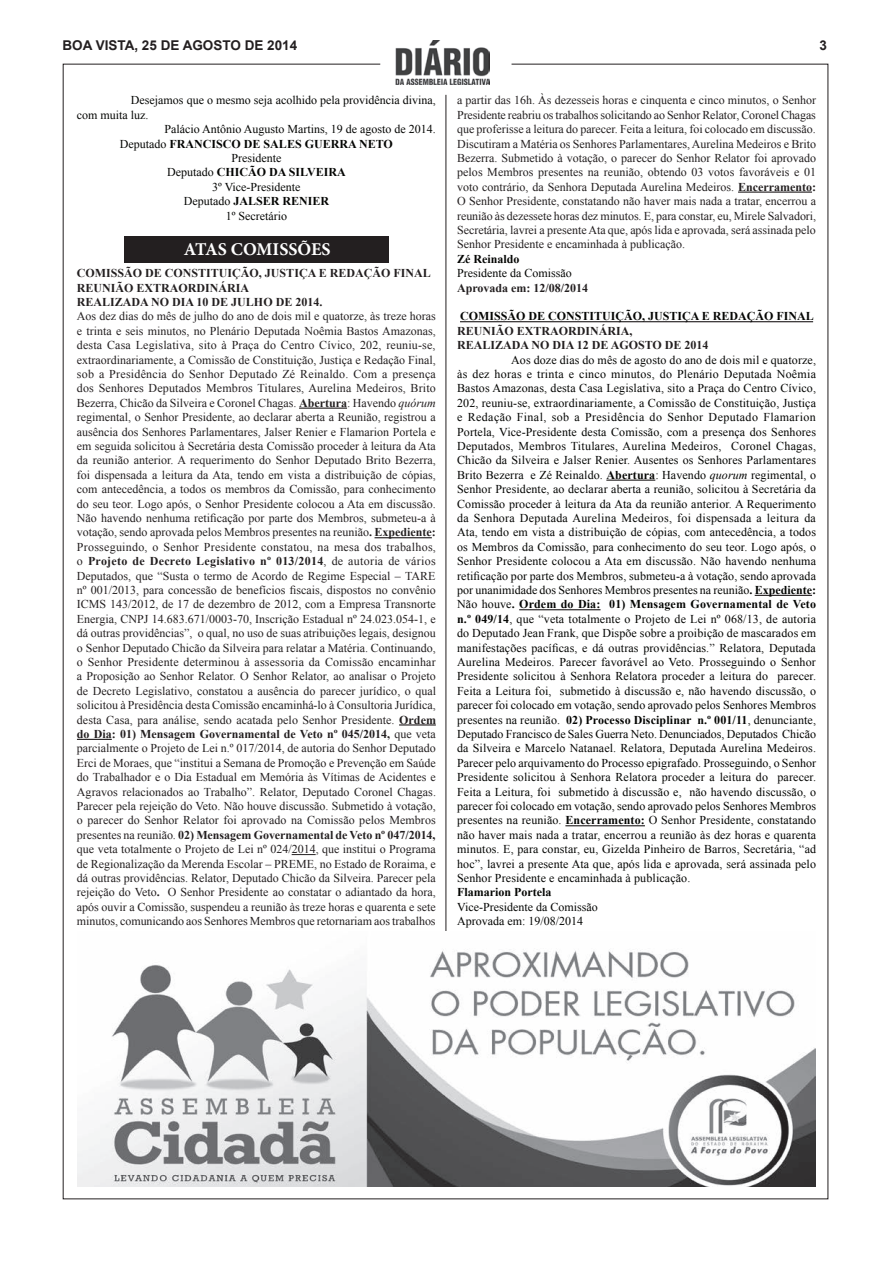
<style>
.page{position:relative;width:893px;height:1263px;background:#fff}
.page>*{position:absolute;margin:0;border:0;box-sizing:border-box;transform-origin:0 0}
.t1{font:700 18px "Minion Pro";color:#fff}
.t2{font:700 13.5px "Arial";color:#231f20}
.t3{font:12px/14.4px "Times New Roman";letter-spacing:-.005em;color:#231f20;text-align:justify}
.t4{font:12px/14.4px "Times New Roman";color:#040503;text-align:justify}
.t5{font:700 12px/14.4px "Times New Roman";color:#231f20}
.t6{font:700 12px "Times New Roman";color:#040503}
.s1{font-weight:400}
.s2{font-weight:700}
.s3{font-style:italic}
</style>
<div class="page">
<div style="left:380px;top:35px;width:131px;height:51px;background:#fff;border:1px solid #fff"></div>
<img style="left:396px;top:41px;width:94px;height:43px">
<hr style="left:446px;top:95px;width:1px;height:1091px;background:#231f20">
<hr style="left:299px;top:408px;width:48px;height:1px;background:#231f20">
<hr style="left:374px;top:537px;width:58px;height:1px;background:#231f20">
<hr style="left:399px;top:724px;width:37px;height:1px;background:#231f20">
<hr style="left:77px;top:739px;width:35px;height:1px;background:#231f20">
<svg style="left:292px;top:854px;width:24px;height:1px"></svg>
<div style="left:124px;top:236px;width:264px;height:27px;background:#231f20"></div>
<hr style="left:738px;top:192px;width:74px;height:1px;background:#231f20">
<hr style="left:460px;top:321px;width:353px;height:1px;background:#231f20">
<hr style="left:606px;top:480px;width:49px;height:1px;background:#231f20">
<hr style="left:755px;top:595px;width:57px;height:1px;background:#231f20">
<hr style="left:519px;top:609px;width:81px;height:1px;background:#231f20">
<hr style="left:565px;top:825px;width:80px;height:1px;background:#231f20">
<img style="left:78px;top:931px;width:737px;height:255px">
<p class="t2" style="left:62px;top:36px;width:236px">BOA VISTA, 25 DE AGOSTO DE 2014</p>
<p class="t2" style="left:819px;top:36px;width:9px">3</p>
<p class="t4" style="left:131px;top:93px;width:306px">Desejamos que o mesmo seja acolhido pela providência divina,</p>
<p class="t4" style="left:77px;top:107px;width:73px">com muita luz.</p>
<p class="t4" style="left:165px;top:122px;width:273px">Palácio Antônio Augusto Martins, 19 de agosto de 2014.</p>
<p class="t6" style="left:120px;top:135px;width:274px"><span class="s1">Deputado</span> FRANCISCO DE SALES GUERRA NETO</p>
<p class="t4" style="left:231px;top:151px;width:51px">Presidente</p>
<p class="t6" style="left:167px;top:164px;width:180px"><span class="s1">Deputado</span> CHICÃO DA SILVEIRA</p>
<p class="t4" style="left:212px;top:179px;width:90px">3º Vice-Presidente</p>
<p class="t6" style="left:184px;top:193px;width:147px"><span class="s1">Deputado</span> JALSER RENIER</p>
<p class="t4" style="left:226px;top:208px;width:63px">1º Secretário</p>
<h1 class="t1" style="left:184px;top:236px;width:148px">ATAS COMISSÕES</h1>
<p class="t5" style="left:77px;top:266px;width:355px">COMISSÃO DE CONSTITUIÇÃO, JUSTIÇA E REDAÇÃO FINAL<br>REUNIÃO EXTRAORDINÁRIA<br>REALIZADA NO DIA 10 DE JULHO DE 2014.</p>
<p class="t3" style="left:77px;top:309px;width:361px">Aos dez dias do mês de julho do ano de dois mil e quatorze, às treze horas e trinta e seis minutos, no Plenário Deputada Noêmia Bastos Amazonas, desta Casa Legislativa, sito à Praça do Centro Cívico, 202, reuniu-se, extraordinariamente, a Comissão de Constituição, Justiça e Redação Final, sob a Presidência do Senhor Deputado Zé Reinaldo. Com a presença dos Senhores Deputados Membros Titulares, Aurelina Medeiros, Brito Bezerra, Chicão da Silveira e Coronel Chagas. <span class="s2">Abertura</span>: Havendo <span class="s3">quórum </span>regimental, o Senhor Presidente, ao declarar aberta a Reunião, registrou a ausência dos Senhores Parlamentares, Jalser Renier e Flamarion Portela e em seguida solicitou à Secretária desta Comissão proceder à leitura da Ata da reunião anterior. A requerimento do Senhor Deputado Brito Bezerra, foi dispensada a leitura da Ata, tendo em vista a distribuição de cópias, com antecedência, a todos os membros da Comissão, para conhecimento do seu teor. Logo após, o Senhor Presidente colocou a Ata em discussão.<br>Não havendo nenhuma retificação por parte dos Membros, submeteu-a à votação, sendo aprovada pelos Membros presentes na reunião<span class="s2">. Expediente:<br></span>Prosseguindo, o Senhor Presidente constatou, na mesa dos trabalhos, o <span class="s2">Projeto de Decreto Legislativo nº 013/2014</span>, de autoria de vários Deputados, que “Susta o termo de Acordo de Regime Especial – TARE nº 001/2013, para concessão de benefícios fiscais, dispostos no convênio ICMS 143/2012, de 17 de dezembro de 2012, com a Empresa Transnorte Energia, CNPJ 14.683.671/0003-70, Inscrição Estadual nº 24.023.054-1, e dá outras providências”, o qual, no uso de suas atribuições legais, designou o Senhor Deputado Chicão da Silveira para relatar a Matéria. Continuando, o Senhor Presidente determinou à assessoria da Comissão encaminhar a Proposição ao Senhor Relator. O Senhor Relator, ao analisar o Projeto de Decreto Legislativo, constatou a ausência do parecer jurídico, o qual solicitou à Presidência desta Comissão encaminhá-lo à Consultoria Jurídica, desta Casa, para análise, sendo acatada pelo Senhor Presidente. <span class="s2">Ordem do Dia: 01) Mensagem Governamental de Veto nº 045/2014,</span> que veta parcialmente o Projeto de Lei n.º 017/2014, de autoria do Senhor Deputado Erci de Moraes, que “institui a Semana de Promoção e Prevenção em Saúde do Trabalhador e o Dia Estadual em Memória às Vítimas de Acidentes e Agravos relacionados ao Trabalho”. Relator, Deputado Coronel Chagas.<br>Parecer pela rejeição do Veto. Não houve discussão. Submetido à votação, o parecer do Senhor Relator foi aprovado na Comissão pelos Membros presentes na reunião. <span class="s2">02) Mensagem Governamental de Veto nº 047/2014, </span>que veta totalmente o Projeto de Lei nº 024/2014, que institui o Programa de Regionalização da Merenda Escolar – PREME, no Estado de Roraima, e dá outras providências. Relator, Deputado Chicão da Silveira. Parecer pela rejeição do Veto<span class="s2">.</span> O Senhor Presidente ao constatar o adiantado da hora, após ouvir a Comissão, suspendeu a reunião às treze horas e quarenta e sete minutos, comunicando aos Senhores Membros que retornariam aos trabalhos</p>
<p class="t3" style="left:457px;top:93px;width:361px">a partir das 16h. Às dezesseis horas e cinquenta e cinco minutos, o Senhor Presidente reabriu os trabalhos solicitando ao Senhor Relator, Coronel Chagas que proferisse a leitura do parecer. Feita a leitura, foi colocado em discussão.<br>Discutiram a Matéria os Senhores Parlamentares, Aurelina Medeiros e Brito Bezerra. Submetido à votação, o parecer do Senhor Relator foi aprovado pelos Membros presentes na reunião, obtendo 03 votos favoráveis e 01 voto contrário, da Senhora Deputada Aurelina Medeiros. <span class="s2">Encerramento:<br></span>O Senhor Presidente, constatando não haver mais nada a tratar, encerrou a reunião às dezessete horas dez minutos. E, para constar, eu, Mirele Salvadori, Secretária, lavrei a presente Ata que, após lida e aprovada, será assinada pelo Senhor Presidente e encaminhada à publicação.</p>
<p class="t6" style="left:457px;top:250px;width:64px">Zé Reinaldo</p>
<p class="t4" style="left:457px;top:266px;width:116px">Presidente da Comissão</p>
<p class="t5" style="left:457px;top:280px;width:133px">Aprovada em: 12/08/2014</p>
<p class="t6" style="left:460px;top:308px;width:355px">COMISSÃO DE CONSTITUIÇÃO, JUSTIÇA E REDAÇÃO FINAL</p>
<p class="t5" style="left:457px;top:323px;width:253px">REUNIÃO EXTRAORDINÁRIA,<br>REALIZADA NO DIA 12 DE AGOSTO DE 2014</p>
<p class="t4" style="left:457px;top:352px;width:361px;text-indent:54px">Aos doze dias do mês de agosto do ano de dois mil e quatorze, às dez horas e trinta e cinco minutos, do Plenário Deputada Noêmia Bastos Amazonas, desta Casa Legislativa, sito a Praça do Centro Cívico, 202, reuniu-se, extraordinariamente, a Comissão de Constituição, Justiça e Redação Final, sob a Presidência do Senhor Deputado Flamarion Portela, Vice-Presidente desta Comissão, com a presença dos Senhores Deputados, Membros Titulares, Aurelina Medeiros, Coronel Chagas, Chicão da Silveira e Jalser Renier. Ausentes os Senhores Parlamentares Brito Bezerra e Zé Reinaldo. <span class="s2">Abertura</span>: Havendo <span class="s3">quorum</span> regimental, o Senhor Presidente, ao declarar aberta a reunião, solicitou à Secretária da Comissão proceder à leitura da Ata da reunião anterior. A Requerimento da Senhora Deputada Aurelina Medeiros, foi dispensada a leitura da Ata, tendo em vista a distribuição de cópias, com antecedência, a todos os Membros da Comissão, para conhecimento do seu teor. Logo após, o Senhor Presidente colocou a Ata em discussão. Não havendo nenhuma retificação por parte dos Membros, submeteu-a à votação, sendo aprovada por unanimidade dos Senhores Membros presentes na reunião<span class="s2">. Expediente:<br></span>Não houve<span class="s2">. Ordem do Dia: 01) Mensagem Governamental de Veto n.º 049/14</span>, que “veta totalmente o Projeto de Lei nº 068/13, de autoria do Deputado Jean Frank, que Dispõe sobre a proibição de mascarados em manifestações pacíficas, e dá outras providências.” Relatora, Deputada Aurelina Medeiros. Parecer favorável ao Veto. Prosseguindo o Senhor Presidente solicitou à Senhora Relatora proceder a leitura do parecer.<br>Feita a Leitura foi, submetido à discussão e, não havendo discussão, o parecer foi colocado em votação, sendo aprovado pelos Senhores Membros presentes na reunião. <span class="s2">02) Processo Disciplinar n.º 001/11</span>, denunciante, Deputado Francisco de Sales Guerra Neto. Denunciados, Deputados Chicão da Silveira e Marcelo Natanael. Relatora, Deputada Aurelina Medeiros.<br>Parecer pelo arquivamento do Processo epigrafado. Prosseguindo, o Senhor Presidente solicitou à Senhora Relatora proceder a leitura do parecer.<br>Feita a Leitura, foi submetido à discussão e, não havendo discussão, o parecer foi colocado em votação, sendo aprovado pelos Senhores Membros presentes na reunião. <span class="s2">Encerramento:</span> O Senhor Presidente, constatando não haver mais nada a tratar, encerrou a reunião às dez horas e quarenta minutos. E, para constar, eu, Gizelda Pinheiro de Barros, Secretária, “ad hoc”, lavrei a presente Ata que, após lida e aprovada, será assinada pelo Senhor Presidente e encaminhada à publicação.</p>
<p class="t6" style="left:457px;top:884px;width:96px">Flamarion Portela</p>
<p class="t4" style="left:457px;top:899px;width:142px">Vice-Presidente da Comissão<br>Aprovada em: 19/08/2014</p>
</div>
